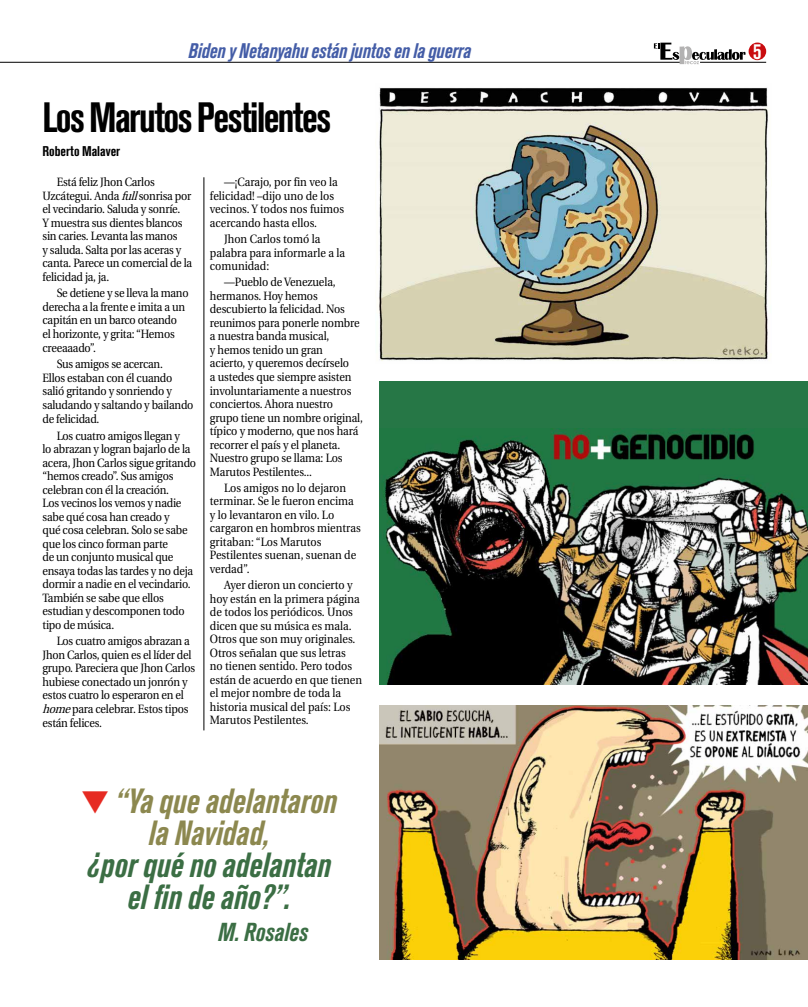
<style>
.page{position:relative;width:808px;height:1007px;background:#fff}
.page>*{position:absolute;margin:0;border:0;box-sizing:border-box;transform-origin:0 0}
.t1{font:700 condensed 42px "Akzidenz Grotesk BQ";letter-spacing:-.04em;color:#000;scale:.95 1}
.t2{font:italic 700 condensed 34.7px/32.1px "Akzidenz Grotesk BQ";color:#3b6e44;text-align:center;scale:.95 1}
.t3{font:italic 700 condensed 34.7px/32.1px "Akzidenz Grotesk BQ";color:#8c884f;text-align:center;scale:.95 1}
.t4{font:italic 700 condensed 25.8px "Akzidenz Grotesk BQ";color:#3b6e44;scale:.95 1}
.t5{font:700 condensed 22px "Akzidenz Grotesk BQ";color:#fff;scale:.95 1}
.t6{font:italic 700 condensed 21px "Akzidenz Grotesk BQ";letter-spacing:-.01em;color:#445da7;scale:.95 1}
.t7{font:14px "Akzidenz Grotesk BQ Bd Cnd Alt";color:#000}
.t8{font:12px/13.5px "Utopia";letter-spacing:-.02em;color:#000;scale:.9 1}
.t9{font:12px/13.5px "Utopia";color:#000;scale:.9 1}
.s1{font-style:italic}
.s2{color:#e62a22}
</style>
<div class="page">
<hr style="left:204px;top:177px;width:1px;height:553px;background:#000">
<hr style="left:0;top:62px;width:680px;height:1px;background:#000">
<div style="left:748px;top:43px;width:18px;height:17px;background:#c90c0f;border-radius:50%"></div>
<hr style="left:700px;top:62px;width:66px;height:1px;background:#000">
<svg style="left:654px;top:43px;width:92px;height:21px"></svg>
<img style="left:379px;top:87px;width:389px;height:274px">
<div style="left:380px;top:381px;width:428px;height:303px;background:#267746"></div>
<img style="left:380px;top:429px;width:428px;height:255px">
<img style="left:380px;top:705px;width:428px;height:254px">
<h3 class="t6" style="left:188px;top:38px;width:299px">Biden y Netanyahu están juntos en la guerra</h3>
<h3 class="t5" style="left:753px;top:39px;width:10px">5</h3>
<h1 class="t1" style="left:43px;top:93px;width:305px">Los Marutos Pestilentes</h1>
<p class="t7" style="left:43px;top:143px;width:79px">Roberto Malaver</p>
<p class="t8" style="left:43px;top:175px;width:168px;text-indent:14px">Está feliz Jhon Carlos<br>Uzcátegui. Anda <span class="s1">full</span>sonrisa por el vecindario. Saluda y sonríe.<br>Y muestra sus dientes blancos sin caries. Levanta las manos<br>y saluda. Salta por las aceras y canta. Parece un comercial de la felicidad ja, ja.</p>
<p class="t8" style="left:43px;top:286px;width:164px;text-indent:14px">Se detiene y se lleva la mano derecha a la frente e imita a un capitán en un barco oteando<br>el horizonte, y grita: “Hemos creeaaado”.</p>
<p class="t8" style="left:43px;top:357px;width:169px;text-indent:14px">Sus amigos se acercan.<br>Ellos estaban con él cuando salió gritando y sonriendo y saludando y saltando y bailando de felicidad.</p>
<p class="t8" style="left:43px;top:429px;width:172px;text-indent:14px">Los cuatro amigos llegan y<br>lo abrazan y logran bajarlo de la acera, Jhon Carlos sigue gritando “hemos creado”. Sus amigos celebran con él la creación.<br>Los vecinos los vemos y nadie sabe qué cosa han creado y<br>qué cosa celebran. Solo se sabe que los cinco forman parte<br>de un conjunto musical que ensaya todas las tardes y no deja dormir a nadie en el vecindario.<br>También se sabe que ellos estudian y descomponen todo tipo de música.</p>
<p class="t8" style="left:43px;top:634px;width:171px;text-indent:14px">Los cuatro amigos abrazan a<br>Jhon Carlos, quien es el líder del grupo. Pareciera que Jhon Carlos hubiese conectado un jonrón y estos cuatro lo esperaron en el <span class="s1">home</span>para celebrar. Estos tipos están felices.</p>
<p class="t9" style="left:210px;top:175px;width:151px;text-indent:14px">—¡Carajo, por fin veo la felicidad! –dijo uno de los vecinos. Y todos nos fuimos acercando hasta ellos.</p>
<p class="t9" style="left:210px;top:232px;width:152px;text-indent:14px">Jhon Carlos tomó la palabra para informarle a la comunidad:</p>
<p class="t8" style="left:210px;top:276px;width:172px;text-indent:14px">—Pueblo de Venezuela, hermanos. Hoy hemos descubierto la felicidad. Nos reunimos para ponerle nombre a nuestra banda musical,<br>y hemos tenido un gran<br>acierto, y queremos decírselo<br>a ustedes que siempre asisten involuntariamente a nuestros conciertos. Ahora nuestro grupo tiene un nombre original, típico y moderno, que nos hará recorrer el país y el planeta.<br>Nuestro grupo se llama: Los<br>Marutos Pestilentes...</p>
<p class="t9" style="left:210px;top:481px;width:169px;text-indent:14px">Los amigos no lo dejaron terminar. Se le fueron encima y lo levantaron en vilo. Lo cargaron en hombros mientras gritaban: “Los Marutos<br>Pestilentes suenan, suenan de verdad”.</p>
<p class="t9" style="left:210px;top:578px;width:171px;text-indent:14px">Ayer dieron un concierto y hoy están en la primera página de todos los periódicos. Unos dicen que su música es mala.<br>Otros que son muy originales.<br>Otros señalan que sus letras<br>no tienen sentido. Pero todos están de acuerdo en que tienen el mejor nombre de toda la historia musical del país: Los<br>Marutos Pestilentes.</p>
<h2 class="t3" style="left:81px;top:784px;width:271px"><span class="s2">▼</span> “Ya que adelantaron la Navidad,</h2>
<h2 class="t2" style="left:87px;top:848px;width:258px">¿por qué no adelantan el fin de año?”.</h2>
<h3 class="t4" style="left:218px;top:917px;width:96px">M. Rosales</h3>
</div>
